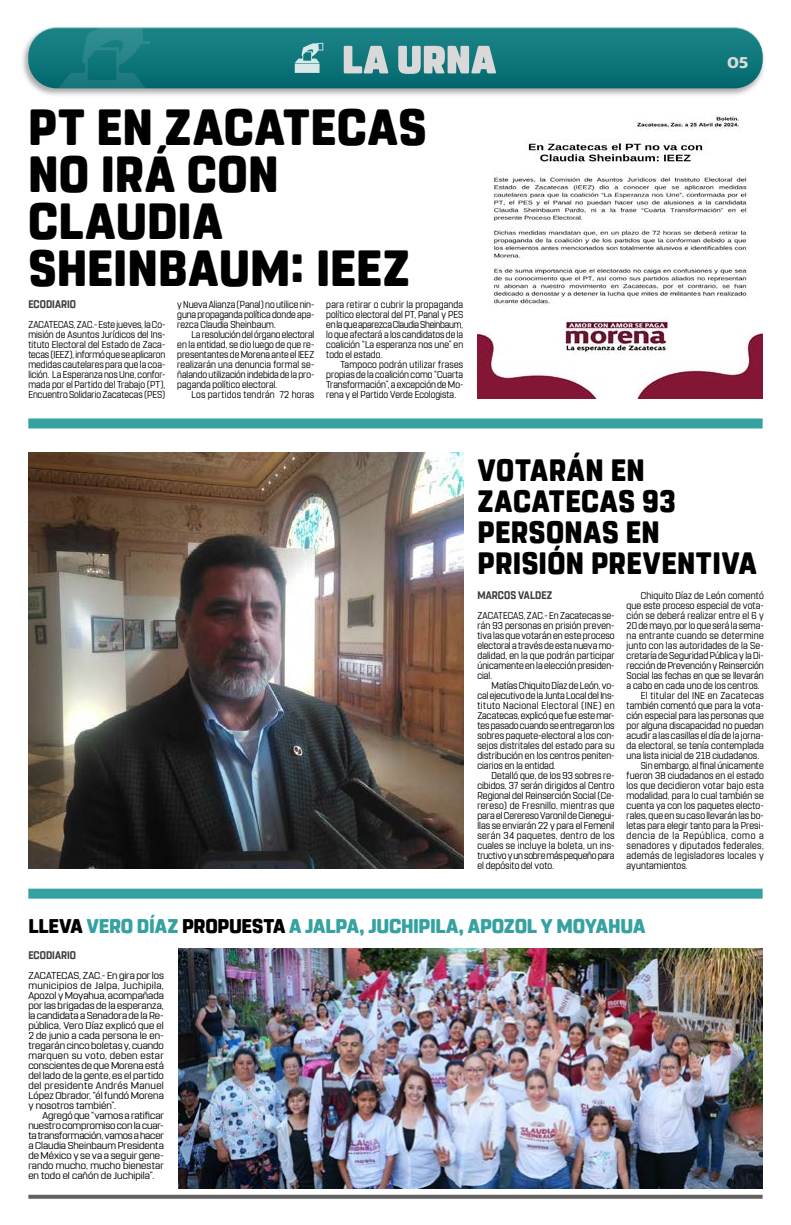
<style>
.page{position:relative;width:791px;height:1225px;background:#fff}
.page>*{position:absolute;margin:0;border:0;box-sizing:border-box;transform-origin:0 0}
._1_2_cabeza_nota_secundaria{font:800 50.6px/47px "Rohn Rounded";letter-spacing:.01em;color:#000;scale:.95 1}
._1_2_cabeza_nota_secundaria-2{font:800 30.8px/31px "Rohn Rounded";letter-spacing:.015em;color:#000;scale:.94 1}
._1_2_cabeza_nota_secundaria-3{font:800 19.8px "Rohn Rounded";letter-spacing:-.015em;color:#36a1a1}
._3_1_cuerpo_texto{font:700 16.9px "Concord";color:#d9d9d9}
._3_0_cuerpo_texto_1er_parrafo{font:700 11px "Rohn Rounded";letter-spacing:.005em;color:#3d3d3d;scale:.91 1}
._3_0_cuerpo_texto_1er_parrafo-2{font:10px/10px "Rohn Rounded";letter-spacing:.005em;color:#000;text-align:justify;scale:.93 1}
._3_0_cuerpo_texto_1er_parrafo-3{font:10px/10px "Rohn Rounded";letter-spacing:.005em;color:#000;text-align:justify;scale:.92 1}
._3_0_cuerpo_texto_1er_parrafo-4{font:10px/10px "Rohn Rounded";letter-spacing:.005em;color:#000;text-align:justify}
._3_0_cuerpo_texto_1er_parrafo-5{font:10px "Rohn Rounded";letter-spacing:.025em;color:#000;scale:.92 1}
.s1{color:#000}
</style>
<div class="page">
<svg style="left:28px;top:1194px;width:735px;height:4px;background:#7f7f7f"></svg>
<div style="left:21px;top:26px;width:745px;height:72px;background:#000;opacity:.35"></div>
<div style="left:28px;top:27px;width:735px;height:60px;background:linear-gradient(to bottom,#1e8789,#02696e);border-radius:28px"></div>
<img style="left:56px;top:28px;width:93px;height:60px">
<svg style="left:344px;top:46px;width:152px;height:28px;background:#91b6b7"></svg>
<img style="left:295px;top:42px;width:30px;height:30px">
<img style="left:178px;top:948px;width:585px;height:240px">
<div style="left:28px;top:888px;width:735px;height:10px;background:#36a1a1"></div>
<img style="left:28px;top:452px;width:435px;height:416px">
<img style="left:477px;top:115px;width:286px;height:283px">
<div style="left:28px;top:418px;width:735px;height:10px;background:#36a1a1"></div>
<p class="_1_2_cabeza_nota_secundaria" style="left:28px;top:104px;width:421px">PT EN ZACATECAS<br>NO IRÁ CON<br>CLAUDIA<br>SHEINBAUM: IEEZ</p>
<p class="_3_0_cuerpo_texto_1er_parrafo" style="left:28px;top:298px;width:54px">ECODIARIO</p>
<p class="_3_0_cuerpo_texto_1er_parrafo-3" style="left:28px;top:320px;width:150px">ZACATECAS, ZAC.- Este jueves, la Co&shy;misión de Asuntos Jurídicos del Ins&shy;tituto Electoral del Estado de Zaca&shy;tecas (IEEZ), informó que se aplicaron medidas cautelares para que la coa&shy;lición. La Esperanza nos Une, confor&shy;mada por el Partido del Trabajo (PT), Encuentro Solidario Zacatecas (PES)</p>
<p class="_3_0_cuerpo_texto_1er_parrafo-3" style="left:177px;top:300px;width:150px">y Nueva Alianza (Panal) no utilice nin&shy;guna propaganda política donde apa&shy;rezca Claudia Sheinbaum.</p>
<p class="_3_0_cuerpo_texto_1er_parrafo-3" style="left:177px;top:330px;width:150px;text-indent:14px">La resolución del órgano electoral en la entidad, se dio luego de que re&shy;presentantes de Morena ante el IEEZ realizarán una denuncia formal se&shy;ñalando utilización indebida de la pro&shy;paganda político electoral.</p>
<p class="_3_0_cuerpo_texto_1er_parrafo-5" style="left:191px;top:389px;width:135px">Los partidos tendrán 72 horas</p>
<p class="_3_0_cuerpo_texto_1er_parrafo-3" style="left:326px;top:300px;width:150px">para retirar o cubrir la propaganda político electoral del PT, Panal y PES en la que aparezca Claudia Sheinbaum, lo que afectará a los candidatos de la coalición “La esperanza nos une” en todo el estado.</p>
<p class="_3_0_cuerpo_texto_1er_parrafo-3" style="left:326px;top:360px;width:150px;text-indent:14px">Tampoco podrán utilizar frases propias de la coalición como “Cuarta Transformación”, a excepción de Mo&shy;rena y el Partido Verde Ecologista.</p>
<p class="_3_1_cuerpo_texto" style="left:727px;top:52px;width:23px">05</p>
<p class="_1_2_cabeza_nota_secundaria-2" style="left:477px;top:455px;width:299px">VOTARÁN EN<br>ZACATECAS 93<br>PERSONAS EN<br>PRISIÓN PREVENTIVA</p>
<p class="_3_0_cuerpo_texto_1er_parrafo" style="left:477px;top:588px;width:84px">MARCOS VALDEZ</p>
<p class="_3_0_cuerpo_texto_1er_parrafo-2" style="left:477px;top:610px;width:149px">ZACATECAS, ZAC.- En Zacatecas se&shy;rán 93 personas en prisión preven&shy;tiva las que votarán en este proceso electoral a través de esta nueva mo&shy;dalidad, en la que podrán participar únicamente en la elección presiden&shy;cial.</p>
<p class="_3_0_cuerpo_texto_1er_parrafo-2" style="left:477px;top:680px;width:149px;text-indent:14px">Matías Chiquito Díaz de León, vo&shy;cal ejecutivo de la Junta Local del Ins&shy;tituto Nacional Electoral (INE) en Zacatecas, explicó que fue este mar&shy;tes pasado cuando se entregaron los sobres paquete-electoral a los con&shy;sejos distritales del estado para su distribución en los centros peniten&shy;ciarios en la entidad.</p>
<p class="_3_0_cuerpo_texto_1er_parrafo-2" style="left:477px;top:770px;width:149px;text-indent:14px">Detalló que, de los 93 sobres re&shy;cibidos, 37 serán dirigidos al Centro Regional del Reinserción Social (Ce&shy;rereso) de Fresnillo, mientras que para el Cerereso Varonil de Cienegui&shy;llas se enviarán 22 y para el Femenil serán 34 paquetes, dentro de los cuales se incluye la boleta, un ins&shy;tructivo y un sobre más pequeño para el depósito del voto.</p>
<p class="_3_0_cuerpo_texto_1er_parrafo-2" style="left:627px;top:590px;width:149px;text-indent:14px">Chiquito Díaz de León comentó que este proceso especial de vota&shy;ción se deberá realizar entre el 6 y 20 de mayo, por lo que será la sema&shy;na entrante cuando se determine junto con las autoridades de la Se&shy;cretaría de Seguridad Pública y la Di&shy;rección de Prevención y Reinserción Social las fechas en que se llevarán a cabo en cada uno de los centros.</p>
<p class="_3_0_cuerpo_texto_1er_parrafo-2" style="left:627px;top:690px;width:149px;text-indent:14px">El titular del INE en Zacatecas también comentó que para la vota&shy;ción especial para las personas que por alguna discapacidad no puedan acudir a las casillas el día de la jorna&shy;da electoral, se tenía contemplada una lista inicial de 218 ciudadanos.</p>
<p class="_3_0_cuerpo_texto_1er_parrafo-2" style="left:627px;top:760px;width:149px;text-indent:14px">Sin embargo, al final únicamente fueron 38 ciudadanos en el estado los que decidieron votar bajo esta modalidad, para lo cual también se cuenta ya con los paquetes electo&shy;rales, que en su caso llevarán las bo&shy;letas para elegir tanto para la Presi&shy;dencia de la República, como a senadores y diputados federales, además de legisladores locales y ayuntamientos.</p>
<p class="_1_2_cabeza_nota_secundaria-3" style="left:28px;top:914px;width:618px"><span class="s1">LLEVA</span> VERO DÍAZ <span class="s1">PROPUESTA</span> A JALPA, JUCHIPILA, APOZOL Y MOYAHUA</p>
<p class="_3_0_cuerpo_texto_1er_parrafo" style="left:28px;top:948px;width:54px">ECODIARIO</p>
<p class="_3_0_cuerpo_texto_1er_parrafo-4" style="left:28px;top:970px;width:137px">ZACATECAS, ZAC.- En gira por los municipios de Jalpa, Juchipila, Apozol y Moyahua, acompañada por las brigadas de la esperanza, la candidata a Senadora de la Re&shy;pública, Vero Díaz explicó que el 2 de junio a cada persona le en&shy;tregarán cinco boletas y, cuando marquen su voto, deben estar conscientes de que Morena está del lado de la gente, es el partido del presidente Andrés Manuel López Obrador, “él fundó Morena y nosotros también”.</p>
<p class="_3_0_cuerpo_texto_1er_parrafo-4" style="left:28px;top:1110px;width:137px;text-indent:14px">Agregó que “vamos a ratificar nuestro compromiso con la cuar&shy;ta transformación, vamos a hacer a Claudia Sheinbaum Presidenta de México y se va a seguir gene&shy;rando mucho, mucho bienestar en todo el cañón de Juchipila”.</p>
</div>
